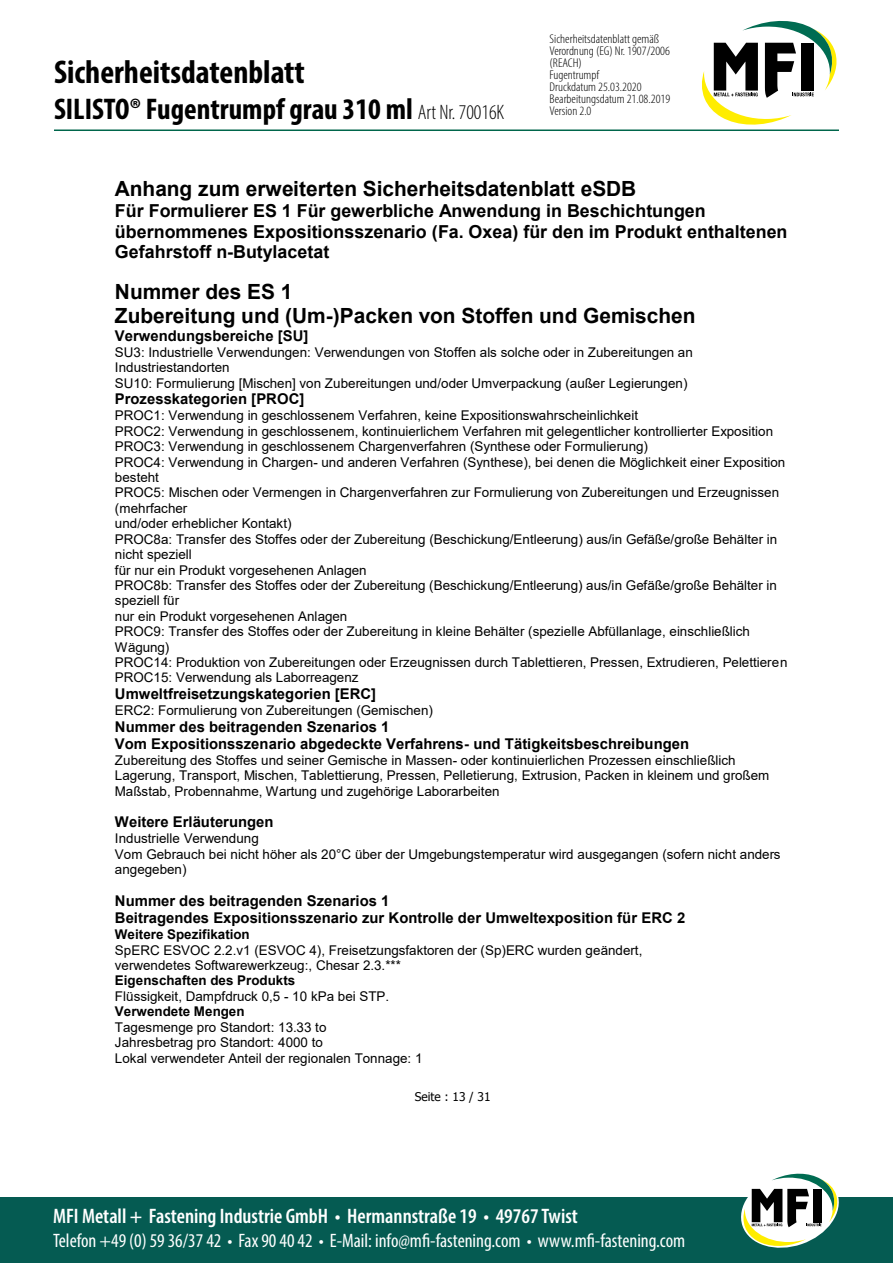
<style>
.page{position:relative;width:893px;height:1263px;background:#fff}
.page>*{position:absolute;margin:0;border:0;box-sizing:border-box;transform-origin:0 0}
.t1{font:700 condensed 33px "Myriad Pro";color:#000}
.t2{font:700 condensed 30px "Myriad Pro";color:#000}
.t3{font:600 condensed 21px "Myriad Pro";color:#fff}
.t4{font:700 20.85px/24px "Arial";color:#000}
.t5{font:condensed 19.5px "Myriad Pro";color:#fff}
.t6{font:700 17.85px/20.5px "Arial";color:#000}
.t7{font:700 14.85px/17.1px "Arial";color:#000}
.t8{font:13.35px/15.5px "Arial";letter-spacing:.005em;color:#000}
.t9{font:700 13.35px "Arial";color:#000}
.t10{font:300 condensed 12.75px/12px "Myriad Pro";color:#000;scale:1.06 1}
.t11{font:12px "Tahoma";letter-spacing:-.005em;color:#000}
.s1{font-weight:300;font-size:21px}
</style>
<div class="page">
<hr style="left:54px;top:129px;width:785px;height:2px;background:#00664b">
<svg style="left:702px;top:20px;width:135px;height:105px"></svg>
<div style="left:0;top:1197px;width:893px;height:66px;background:#055b52"></div>
<svg style="left:741px;top:1173px;width:98px;height:75px"></svg>
<h1 class="t1" style="left:54px;top:51px;width:252px">Sicherheitsdatenblatt</h1>
<h2 class="t2" style="left:54px;top:90px;width:452px">SILISTO® Fugentrumpf grau 310 ml <span class="s1">Art Nr. 70016K</span></h2>
<p class="t7" style="left:115px;top:62px;width:169px">Erstellt am: 12.09.2012<br>Überarbeitet:29.03.2019<br>Gültig ab: 29.03.2019<br>Version: 01/2019</p>
<p class="t7" style="left:294px;top:113px;width:173px">Ersetzt Version: 01/2018</p>
<p class="t10" style="left:550px;top:33px;width:115px">Sicherheitsdatenblatt gemäß<br>Verordnung (EG) Nr. 1907/2006 (REACH)<br>Fugentrumpf<br>Druckdatum 25.03.2020<br>Bearbeitungsdatum 21.08.2019<br>Version 2.0</p>
<h3 class="t4" style="left:115px;top:177px;width:523px">Anhang zum erweiterten Sicherheitsdatenblatt eSDB</h3>
<h3 class="t6" style="left:115px;top:201px;width:674px">Für Formulierer ES 1 Für gewerbliche Anwendung in Beschichtungen übernommenes Expositionsszenario (Fa. Oxea) für den im Produkt enthaltenen<br>Gefahrstoff n-Butylacetat</h3>
<h3 class="t4" style="left:115px;top:280px;width:582px">Nummer des ES 1<br>Zubereitung und (Um-)Packen von Stoffen und Gemischen</h3>
<p class="t7" style="left:115px;top:327px;width:195px">Verwendungsbereiche [SU]</p>
<p class="t8" style="left:115px;top:344px;width:579px">SU3: Industrielle Verwendungen: Verwendungen von Stoffen als solche oder in Zubereitungen an<br>Industriestandorten<br>SU10: Formulierung [Mischen] von Zubereitungen und/oder Umverpackung (außer Legierungen)</p>
<p class="t7" style="left:115px;top:391px;width:191px">Prozesskategorien [PROC]</p>
<p class="t8" style="left:115px;top:408px;width:674px">PROC1: Verwendung in geschlossenem Verfahren, keine Expositionswahrscheinlichkeit<br>PROC2: Verwendung in geschlossenem, kontinuierlichem Verfahren mit gelegentlicher kontrollierter Exposition PROC3: Verwendung in geschlossenem Chargenverfahren (Synthese oder Formulierung)<br>PROC4: Verwendung in Chargen- und anderen Verfahren (Synthese), bei denen die Möglichkeit einer Exposition besteht<br>PROC5: Mischen oder Vermengen in Chargenverfahren zur Formulierung von Zubereitungen und Erzeugnissen (mehrfacher<br>und/oder erheblicher Kontakt)<br>PROC8a: Transfer des Stoffes oder der Zubereitung (Beschickung/Entleerung) aus/in Gefäße/große Behälter in nicht speziell<br>für nur ein Produkt vorgesehenen Anlagen<br>PROC8b: Transfer des Stoffes oder der Zubereitung (Beschickung/Entleerung) aus/in Gefäße/große Behälter in speziell für<br>nur ein Produkt vorgesehenen Anlagen<br>PROC9: Transfer des Stoffes oder der Zubereitung in kleine Behälter (spezielle Abfüllanlage, einschließlich Wägung)<br>PROC14: Produktion von Zubereitungen oder Erzeugnissen durch Tablettieren, Pressen, Extrudieren, Pelettieren PROC15: Verwendung als Laborreagenz</p>
<p class="t7" style="left:115px;top:685px;width:263px">Umweltfreisetzungskategorien [ERC]</p>
<p class="t8" style="left:115px;top:702px;width:320px">ERC2: Formulierung von Zubereitungen (Gemischen)</p>
<p class="t7" style="left:115px;top:718px;width:576px">Nummer des beitragenden Szenarios 1<br>Vom Expositionsszenario abgedeckte Verfahrens- und Tätigkeitsbeschreibungen</p>
<p class="t8" style="left:115px;top:752px;width:656px">Zubereitung des Stoffes und seiner Gemische in Massen- oder kontinuierlichen Prozessen einschließlich<br>Lagerung, Transport, Mischen, Tablettierung, Pressen, Pelletierung, Extrusion, Packen in kleinem und großem<br>Maßstab, Probennahme, Wartung und zugehörige Laborarbeiten</p>
<p class="t7" style="left:115px;top:814px;width:160px">Weitere Erläuterungen</p>
<p class="t8" style="left:115px;top:831px;width:667px">Industrielle Verwendung<br>Vom Gebrauch bei nicht höher als 20°C über der Umgebungstemperatur wird ausgegangen (sofern nicht anders angegeben)</p>
<p class="t7" style="left:115px;top:892px;width:572px">Nummer des beitragenden Szenarios 1<br>Beitragendes Expositionsszenario zur Kontrolle der Umweltexposition für ERC 2</p>
<p class="t9" style="left:115px;top:925px;width:136px">Weitere Spezifikation</p>
<p class="t8" style="left:115px;top:942px;width:529px">SpERC ESVOC 2.2.v1 (ESVOC 4), Freisetzungsfaktoren der (Sp)ERC wurden geändert, verwendetes Softwarewerkzeug:, Chesar 2.3.***</p>
<p class="t9" style="left:115px;top:971px;width:182px">Eigenschaften des Produkts</p>
<p class="t8" style="left:115px;top:988px;width:276px">Flüssigkeit, Dampfdruck 0,5 - 10 kPa bei STP.</p>
<p class="t9" style="left:115px;top:1002px;width:131px">Verwendete Mengen</p>
<p class="t8" style="left:115px;top:1019px;width:309px">Tagesmenge pro Standort: 13.33 to<br>Jahresbetrag pro Standort: 4000 to<br>Lokal verwendeter Anteil der regionalen Tonnage: 1</p>
<p class="t11" style="left:415px;top:1088px;width:77px">Seite : 13 / 31</p>
<h3 class="t3" style="left:53px;top:1203px;width:526px">MFI Metall + Fastening Industrie GmbH • Hermannstraße 19 • 49767 Twist</h3>
<h3 class="t5" style="left:53px;top:1228px;width:634px">Telefon +49 (0) 59 36/37 42 • Fax 90 40 42 • E-Mail: info@mfi-fastening.com • www.mfi-fastening.com</h3>
</div>
